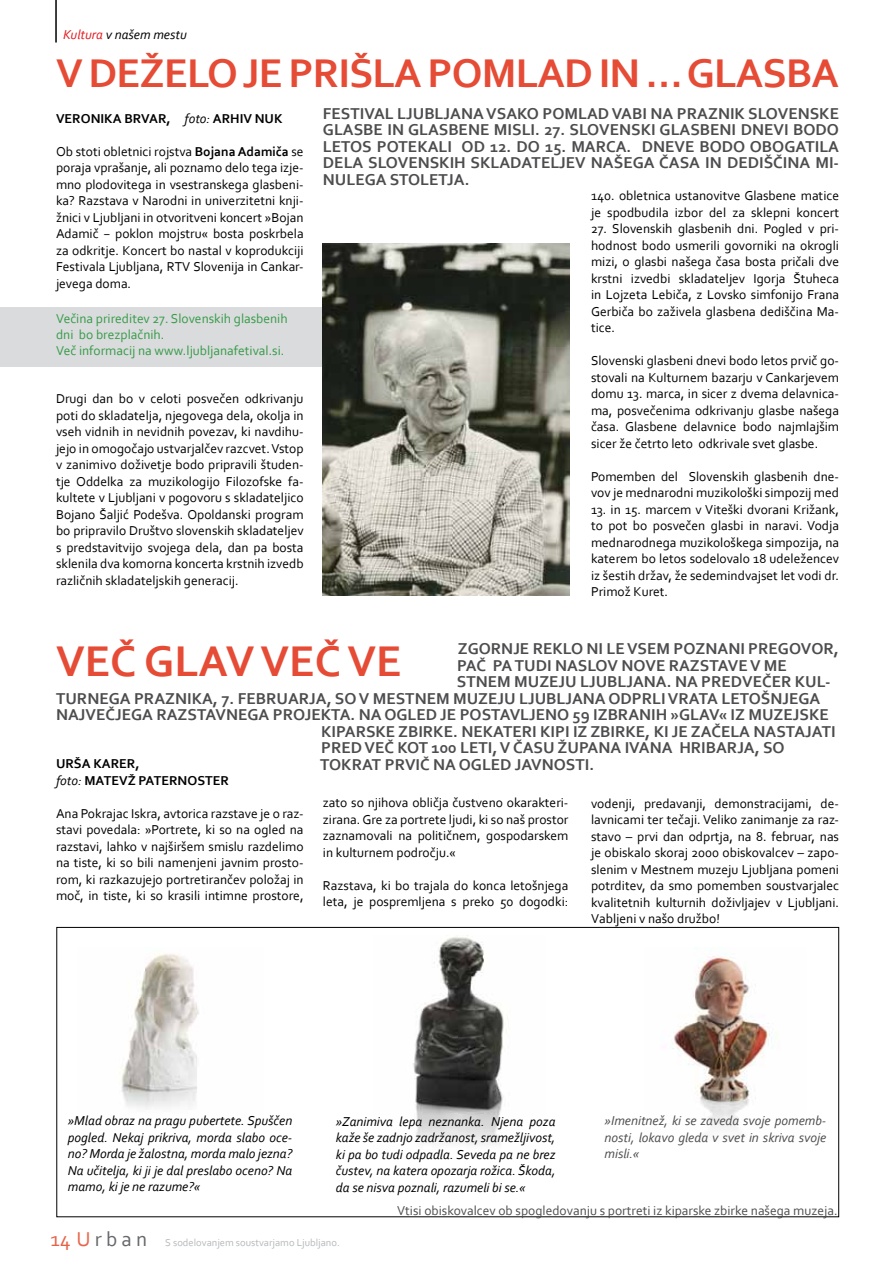
<style>
.page{position:relative;width:893px;height:1263px;background:#fff}
.page>*{position:absolute;margin:0;border:0;box-sizing:border-box;transform-origin:0 0}
.t1{font:700 45px "Corbel";color:#e54b35}
.t2{font:700 42px "Corbel";letter-spacing:-.02em;color:#e54b35}
.t3{font:700 16.5px/16.5px "Corbel";color:#4d4d4f;text-align:justify}
.t4{font:13.5px/16.5px "Corbel";color:#000;text-align:justify}
.t5{font:italic 13.5px/16.5px "Corbel";color:#000;text-align:justify}
.t6{font:13.5px/16.2px "Corbel";color:#359b49}
.t7{font:italic 13.5px/16.5px "Corbel";color:#4d4d4f;text-align:justify}
.t8{font:13.5px "Corbel";color:#4d4d4f}
.t9{font:700 13.5px/16.5px "Corbel";color:#000}
.t10{font:10.5px "Corbel";color:#b6b8ba}
.s1{color:#e11b22}
.s2{font-weight:400;font-style:italic}
.s3{font-weight:700}
.s4{font-size:21px;color:#e86146}
.s5{font-size:21px;color:#e8664a}
.s6{font-size:21px;color:#67686b}
</style>
<div class="page">
<hr style="left:55px;top:0;width:2px;height:43px;background:#000">
<div style="left:0;top:307px;width:323px;height:60px;background:#dadbdc"></div>
<img style="left:121px;top:953px;width:78px;height:156px">
<img style="left:671px;top:947px;width:107px;height:181px">
<img style="left:413px;top:935px;width:95px;height:209px">
<img style="left:323px;top:243px;width:246px;height:352px">
<p class="t5" style="left:63px;top:26px;width:125px"><span class="s1">Kultura</span> v našem mestu</p>
<h2 class="t2" style="left:56px;top:47px;width:784px">V DEŽELO JE PRIŠLA POMLAD IN … GLASBA</h2>
<p class="t3" style="left:323px;top:104px;width:518px">FESTIVAL LJUBLJANA VSAKO POMLAD VABI NA PRAZNIK SLOVENSKE GLASBE IN GLASBENE MISLI. 27. SLOVENSKI GLASBENI DNEVI BODO LETOS POTEKALI OD 12. DO 15. MARCA. DNEVE BODO OBOGATILA DELA SLOVENSKIH SKLADATELJEV NAŠEGA ČASA IN DEDIŠČINA MI-NULEGA STOLETJA.</p>
<p class="t4" style="left:591px;top:187px;width:250px">140. obletnica ustanovitve Glasbene matice je spodbudila izbor del za sklepni koncert</p>
<p class="t4" style="left:591px;top:220px;width:250px">27. Slovenskih glasbenih dni. Pogled v pri&shy;hodnost bodo usmerili govorniki na okrogli mizi, o glasbi našega časa bosta pričali dve krstni izvedbi skladateljev Igorja Štuheca in Lojzeta Lebiča, z Lovsko simfonijo Frana Gerbiča bo zaživela glasbena dediščina Ma&shy;tice.</p>
<p class="t4" style="left:591px;top:352px;width:250px">Slovenski glasbeni dnevi bodo letos prvič go&shy;stovali na Kulturnem bazarju v Cankarjevem domu 13. marca, in sicer z dvema delavnica&shy;ma, posvečenima odkrivanju glasbe našega časa. Glasbene delavnice bodo najmlajšim sicer že četrto leto odkrivale svet glasbe.</p>
<p class="t4" style="left:591px;top:467px;width:250px">Pomemben del Slovenskih glasbenih dne&shy;vov je mednarodni muzikološki simpozij med</p>
<p class="t4" style="left:591px;top:500px;width:250px">13. in 15. marcem v Viteški dvorani Križank, to pot bo posvečen glasbi in naravi. Vodja mednarodnega muzikološkega simpozija, na katerem bo letos sodelovalo 18 udeležencev iz šestih držav, že sedemindvajset let vodi dr.<br>Primož Kuret.</p>
<p class="t9" style="left:56px;top:110px;width:228px">VERONIKA BRVAR, <span class="s2">foto:</span> ARHIV NUK</p>
<p class="t4" style="left:56px;top:143px;width:249px">Ob stoti obletnici rojstva <span class="s3">Bojana Adamiča</span> se poraja vprašanje, ali poznamo delo tega izje&shy;mno plodovitega in vsestranskega glasbeni&shy;ka? Razstava v Narodni in univerzitetni knji&shy;žnici v Ljubljani in otvoritveni koncert »Bojan Adamič − poklon mojstru« bosta poskrbela za odkritje. Koncert bo nastal v koprodukciji Festivala Ljubljana, RTV Slovenija in Cankar&shy;jevega doma.</p>
<p class="t6" style="left:56px;top:310px;width:233px">Večina prireditev 27. Slovenskih glasbenih dni bo brezplačnih.<br>Več informacij na www.ljubljanafetival.si.</p>
<p class="t4" style="left:56px;top:390px;width:249px">Drugi dan bo v celoti posvečen odkrivanju poti do skladatelja, njegovega dela, okolja in vseh vidnih in nevidnih povezav, ki navdihu&shy;jejo in omogočajo ustvarjalčev razcvet. Vstop v zanimivo doživetje bodo pripravili študen&shy;tje Oddelka za muzikologijo Filozofske fa&shy;kultete v Ljubljani v pogovoru s skladateljico Bojano Šaljić Podešva. Opoldanski program bo pripravilo Društvo slovenskih skladateljev s predstavitvijo svojega dela, dan pa bosta sklenila dva komorna koncerta krstnih izvedb različnih skladateljskih generacij.</p>
<h1 class="t1" style="left:56px;top:633px;width:347px">VEČ GLAV VEČ VE</h1>
<p class="t3" style="left:458px;top:640px;width:383px">ZGORNJE REKLO NI LE VSEM POZNANI PREGOVOR,</p>
<p class="t3" style="left:457px;top:657px;width:331px">PAČ PA TUDI NASLOV NOVE RAZSTAVE V ME</p>
<p class="t3" style="left:457px;top:673px;width:375px">STNEM MUZEJU LJUBLJANA. NA PREDVEČER KUL-</p>
<p class="t3" style="left:56px;top:690px;width:766px">TURNEGA PRAZNIKA, 7. FEBRUARJA, SO V MESTNEM MUZEJU LJUBLJANA ODPRLI VRATA LETOŠNJEGA</p>
<p class="t3" style="left:56px;top:706px;width:774px">NAJVEČJEGA RAZSTAVNEGA PROJEKTA. NA OGLED JE POSTAVLJENO 59 IZBRANIH »GLAV« IZ MUZEJSKE</p>
<p class="t3" style="left:321px;top:723px;width:516px">KIPARSKE ZBIRKE. NEKATERI KIPI IZ ZBIRKE, KI JE ZAČELA NASTAJATI</p>
<p class="t3" style="left:321px;top:739px;width:465px">PRED VEČ KOT 100 LETI, V ČASU ŽUPANA IVANA HRIBARJA, SO</p>
<p class="t3" style="left:320px;top:756px;width:276px">TOKRAT PRVIČ NA OGLED JAVNOSTI.</p>
<p class="t9" style="left:56px;top:755px;width:174px">URŠA KARER,<br><span class="s2">foto:</span> MATEVŽ PATERNOSTER</p>
<p class="t4" style="left:56px;top:804px;width:249px">Ana Pokrajac Iskra, avtorica razstave je o raz&shy;stavi povedala: »Portrete, ki so na ogled na razstavi, lahko v najširšem smislu razdelimo na tiste, ki so bili namenjeni javnim prosto&shy;rom, ki razkazujejo portretirančev položaj in moč, in tiste, ki so krasili intimne prostore,</p>
<p class="t4" style="left:323px;top:794px;width:247px">zato so njihova obličja čustveno okarakteri&shy;zirana. Gre za portrete ljudi, ki so naš prostor zaznamovali na političnem, gospodarskem in kulturnem področju.«</p>
<p class="t4" style="left:591px;top:794px;width:250px">vodenji, predavanji, demonstracijami, de&shy;lavnicami ter tečaji. Veliko zanimanje za raz&shy;stavo – prvi dan odprtja, na 8. februar, nas je obiskalo skoraj 2000 obiskovalcev – zapo&shy;slenim v Mestnem muzeju Ljubljana pomeni potrditev, da smo pomemben soustvarjalec kvalitetnih kulturnih doživljajev v Ljubljani.<br>Vabljeni v našo družbo!</p>
<p class="t4" style="left:323px;top:877px;width:247px">Razstava, ki bo trajala do konca letošnjega leta, je pospremljena s preko 50 dogodki:</p>
<p class="t5" style="left:68px;top:1112px;width:226px">»Mlad obraz na pragu pubertete. Spuščen pogled. Nekaj prikriva, morda slabo oce&shy;no? Morda je žalostna, morda malo jezna?<br>Na učitelja, ki ji je dal preslabo oceno? Na mamo, ki je ne razume?«</p>
<p class="t5" style="left:336px;top:1113px;width:221px">»Zanimiva lepa neznanka. Njena poza kaže še zadnjo zadržanost, sramežljivost, ki pa bo tudi odpadla. Seveda pa ne brez čustev, na katera opozarja rožica. Škoda, da se nisva poznali, razumeli bi se.«</p>
<p class="t8" style="left:397px;top:1202px;width:442px">Vtisi obiskovalcev ob spogledovanju s portreti iz kiparske zbirke našega muzeja.</p>
<p class="t7" style="left:605px;top:1112px;width:223px">»Imenitnež, ki se zaveda svoje pomemb&shy;nosti, lokavo gleda v svet in skriva svoje misli.«</p>
<p class="t10" style="left:50px;top:1236px;width:291px"><span class="s4">14</span> <span class="s5">U</span> <span class="s6">r b a n</span> S sodelovanjem soustvarjamo Ljubljano.</p>
</div>
